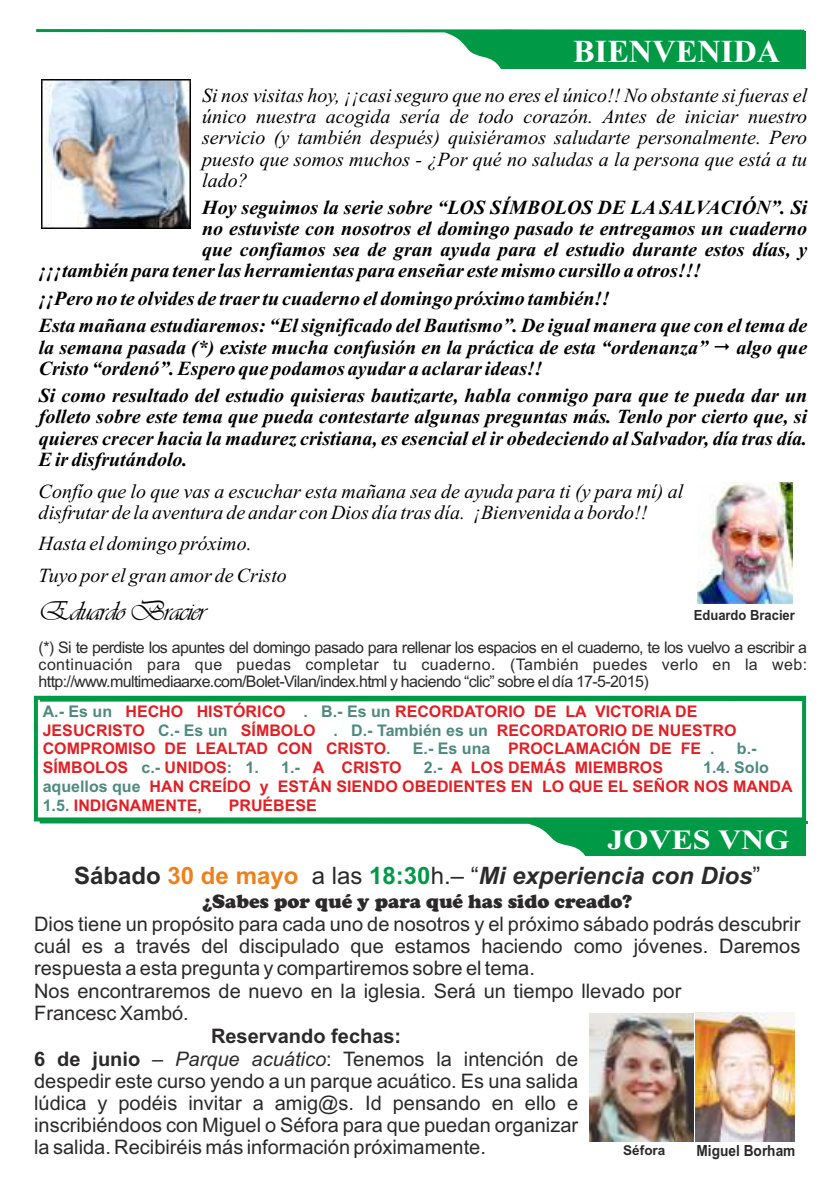
<style>
.page{position:relative;width:840px;height:1191px;background:#fff}
.page>*{position:absolute;margin:0;border:0;box-sizing:border-box;transform-origin:0 0}
.t1{font:700 32px "Times New Roman";color:#fff}
.t2{font:28.4px "Vivaldii";letter-spacing:-.035em;color:#000}
.t3{font:700 28px "Times New Roman";color:#fff;scale:1.15 1}
.t4{font:italic 700 24px "Arial";color:#2b2929}
.t5{font:italic 700 20px/27.4px "Times New Roman";color:#000}
.t6{font:20px/22.2px "Arial";color:#2b2929}
.t7{font:italic 20px/21px "Times New Roman";color:#000}
.t8{font:900 20px "Cooper";color:#2b2929}
.t9{font:16px/17px "Arial";letter-spacing:-.04em;color:#2b2929;text-align:justify}
.t10{font:700 16px/19px "Arial";color:#e31f24}
.t11{font:700 16px/19px "Arial";color:#4d8a7d}
.t12{font:700 15.4px "Arial";color:#2b2929;scale:.89 1}
.t13{font:700 14px "Arial";color:#2b2929;scale:.93 1}
.t14{font:700 13.6px "Arial";color:#2b2929}
.s1{color:#4d8a7d}
.s2{font-style:normal}
.s3{font-style:normal;color:#f0801a}
.s4{font-weight:400;font-style:normal}
.s5{font-style:normal;color:#009945}
.s6{font-weight:700}
.s7{font-style:italic}
.s8{color:#e31f24}
</style>
<div class="page">
<div style="left:34px;top:696px;width:771px;height:125px;border:4px solid #009945"></div>
<svg style="left:36px;top:29px;width:770px;height:40px"></svg>
<img style="left:697px;top:482px;width:95px;height:121px">
<img style="left:42px;top:80px;width:149px;height:149px">
<svg style="left:37px;top:696px;width:769px;height:7px"></svg>
<div style="left:593px;top:823px;width:212px;height:33px;background:#009945"></div>
<svg style="left:40px;top:820px;width:767px;height:4px;background:#0f9f50"></svg>
<svg style="left:527px;top:821px;width:68px;height:35px"></svg>
<img style="left:695px;top:1012px;width:99px;height:129px">
<img style="left:589px;top:1013px;width:104px;height:128px">
<h1 class="t1" style="left:572px;top:40px;width:209px">BIENVENIDA</h1>
<p class="t7" style="left:202px;top:87px;width:606px;text-align:justify">Si nos visitas hoy, ¡¡casi seguro que no eres el único!! No obstante si fueras el único nuestra acogida sería de todo corazón. Antes de iniciar nuestro servicio (y también después) quisiéramos saludarte personalmente. Pero puesto que somos muchos - ¿Por qué no saludas a la persona que está a tu lado?</p>
<p class="t5" style="left:202px;top:196px;width:606px">Hoy seguimos la serie sobre “LOS SÍMBOLOS DE LA SALVACIÓN”. Si</p>
<p class="t5" style="left:202px;top:217px;width:606px">no estuviste con nosotros el domingo pasado te entregamos un cuaderno</p>
<p class="t5" style="left:202px;top:238px;width:606px">que confiamos sea de gran ayuda para el estudio durante estos días, y</p>
<p class="t5" style="left:39px;top:259px;width:663px">¡¡¡también para tener las herramientas para enseñar este mismo cursillo a otros!!!</p>
<p class="t5" style="left:39px;top:286px;width:769px">¡¡Pero no te olvides de traer tu cuaderno el domingo próximo también!!<br>Esta mañana estudiaremos: “El significado del Bautismo”. De igual manera que con el tema de</p>
<p class="t5" style="left:39px;top:335px;width:670px">la semana pasada (*) existe mucha confusión en la práctica de esta “ordenanza”</p>
<p class="t5" style="left:736px;top:335px;width:72px">algo que</p>
<p class="t5" style="left:39px;top:357px;width:769px">Cristo “ordenó”. Espero que podamos ayudar a aclarar ideas!!<br>Si como resultado del estudio quisieras bautizarte, habla conmigo para que te pueda dar un</p>
<p class="t5" style="left:39px;top:408px;width:769px;line-height:21px;text-align:justify">folleto sobre este tema que pueda contestarte algunas preguntas más. Tenlo por cierto que, si quieres crecer hacia la madurez cristiana, es esencial el ir obedeciendo al Salvador, día tras día.<br>E ir disfrutándolo.</p>
<p class="t7" style="left:39px;top:482px;width:645px">Confío que lo que vas a escuchar esta mañana sea de ayuda para ti (y para mí) al disfrutar de la aventura de andar con Dios día tras día. ¡Bienvenida a bordo!!</p>
<p class="t7" style="left:39px;top:530px;width:250px;line-height:31.8px">Hasta el domingo próximo.<br>Tuyo por el gran amor de Cristo</p>
<h2 class="t2" style="left:39px;top:594px;width:168px">Eduardo Bracier</h2>
<p class="t9" style="left:39px;top:640px;width:769px">(*) Si te perdiste los apuntes del domingo pasado para rellenar los espacios en el cuaderno, te los vuelvo a escribir a continuación para que puedas completar tu cuaderno. (También puedes verlo en la web: http://www.multimediaarxe.com/Bolet-Vilan/index.html y haciendo “clic” sobre el día 17-5-2015)</p>
<p class="t13" style="left:693px;top:609px;width:110px">Eduardo Bracier</p>
<p class="t10" style="left:43px;top:703px;width:244px;text-indent:83px">HECHO HISTÓRICO<br>JESUCRISTO</p>
<p class="t11" style="left:43px;top:703px;width:71px">A.- Es un</p>
<p class="t10" style="left:303px;top:703px;width:395px"><span class="s1">. B.- Es un</span> RECORDATORIO DE LA VICTORIA DE</p>
<p class="t11" style="left:158px;top:722px;width:71px">C.- Es un</p>
<p class="t10" style="left:241px;top:722px;width:76px">SÍMBOLO</p>
<p class="t10" style="left:508px;top:722px;width:230px;text-indent:-11px">RECORDATORIO DE NUESTRO<br>PROCLAMACIÓN DE FE</p>
<p class="t10" style="left:43px;top:722px;width:446px;text-indent:290px"><span class="s1">. D.- También es un<br></span>COMPROMISO DE LEALTAD CON CRISTO<span class="s1">.</span></p>
<p class="t11" style="left:412px;top:741px;width:79px">E.- Es una</p>
<p class="t11" style="left:709px;top:741px;width:6px">.</p>
<p class="t11" style="left:736px;top:741px;width:21px">b.-</p>
<p class="t10" style="left:43px;top:760px;width:87px">SÍMBOLOS</p>
<p class="t10" style="left:312px;top:760px;width:90px">A CRISTO</p>
<p class="t10" style="left:450px;top:760px;width:213px">A LOS DEMÁS MIEMBROS</p>
<p class="t10" style="left:149px;top:778px;width:644px">HAN CREÍDO y ESTÁN SIENDO OBEDIENTES EN LO QUE EL SEÑOR NOS MANDA</p>
<p class="t10" style="left:229px;top:797px;width:90px">PRUÉBESE</p>
<h3 class="t3" style="left:607px;top:830px;width:159px">JOVES VNG</h3>
<p class="t4" style="left:74px;top:866px;width:687px"><span class="s2">Sábado</span> <span class="s3">30 de mayo</span> <span class="s4">a las</span> <span class="s5">18:30</span><span class="s4">h.– “</span>Mi experiencia con Dios<span class="s4">”</span></p>
<p class="t8" style="left:202px;top:894px;width:431px">¿Sabes por qué y para qué has sido creado?</p>
<p class="t6" style="left:34px;top:915px;width:767px">Dios tiene un propósito para cada uno de nosotros y el próximo sábado podrás descubrir cuál es a través del discipulado que estamos haciendo como jóvenes. Daremos respuesta a esta pregunta y compartiremos sobre el tema.<br>Nos encontraremos de nuevo en la iglesia. Será un tiempo llevado por<br>Francesc Xambó.</p>
<p class="t6" style="left:34px;top:1026px;width:545px;text-indent:177px"><span class="s6">Reservando fechas:<br>6 de junio</span> – <span class="s7">Parque acuático</span>: Tenemos la intención de despedir este curso yendo a un parque acuático. Es una salida lúdica y podéis invitar a amig@s. Id pensando en ello e inscribiéndoos con Miguel o Séfora para que puedan organizar la salida. Recibiréis más información próximamente.</p>
<p class="t11" style="left:141px;top:760px;width:119px">c.- <span class="s8">UNIDOS</span>: 1.</p>
<p class="t11" style="left:281px;top:760px;width:20px">1.-</p>
<p class="t11" style="left:423px;top:760px;width:20px">2.-</p>
<p class="t11" style="left:702px;top:760px;width:67px">1.4. Solo</p>
<p class="t11" style="left:43px;top:778px;width:161px">aquellos que<br>1.5. <span class="s8">INDIGNAMENTE,</span></p>
<p class="t14" style="left:623px;top:1145px;width:44px">Séfora</p>
<p class="t12" style="left:696px;top:1144px;width:113px">Miguel Borham</p>
</div>
